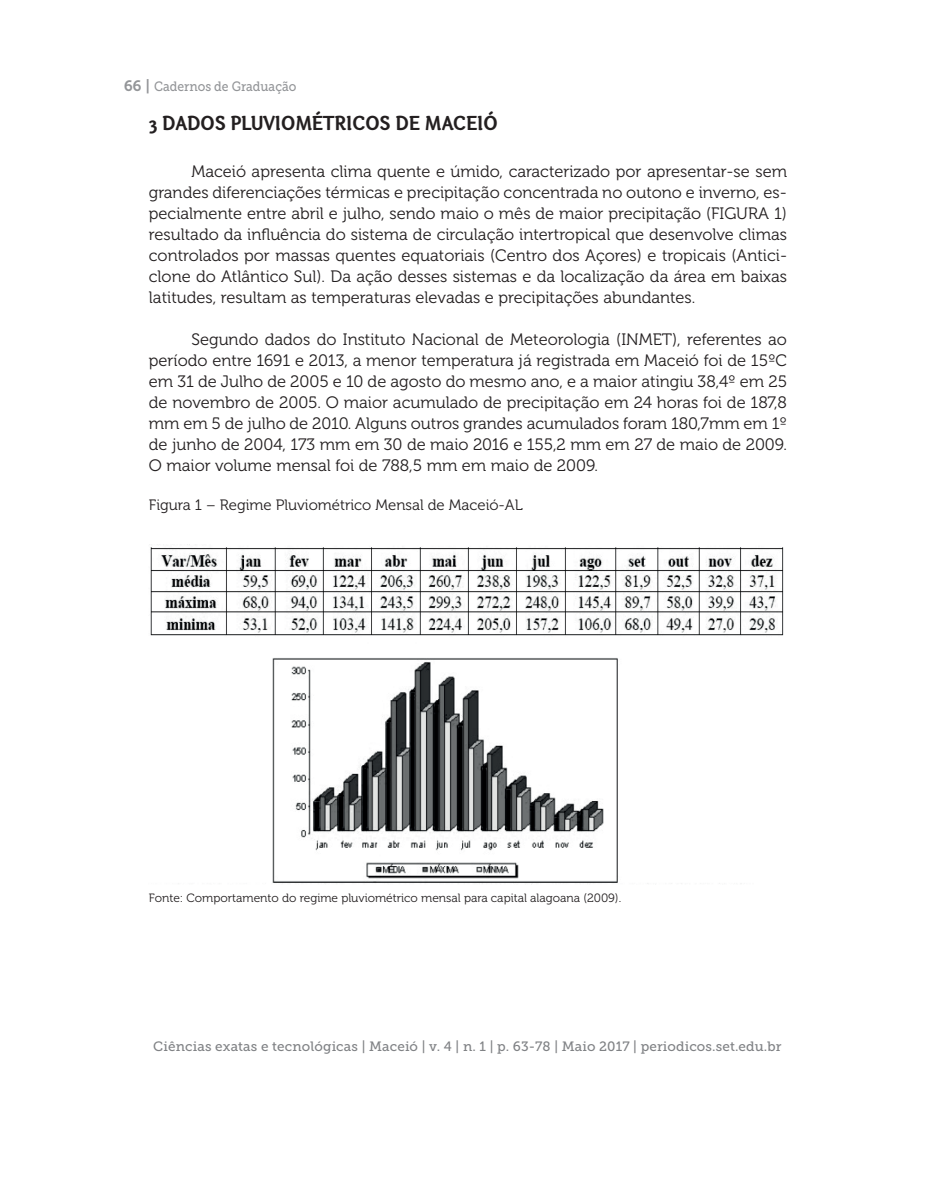
<style>
.page{position:relative;width:936px;height:1191px;background:#fff}
.page>*{position:absolute;margin:0;border:0;box-sizing:border-box;transform-origin:0 0}
.t1{font:21px "Otari Bold Limited";color:#231f20}
.t2{font:16.5px/21px "Museo 300";color:#231f20;text-align:justify}
.t3{font:15px "Museo 300";color:#231f20}
.t4{font:13.5px "Museo Slab 500";letter-spacing:.01em;color:#808285}
.t5{font:13.5px "Museo Slab 500";color:#939598;scale:.9 1}
.t6{font:12px "Museo 300";color:#231f20}
.s1{font-family:"Museo 700";font-size:15px}
</style>
<div class="page">
<img style="left:150px;top:544px;width:634px;height:341px">
<p class="t5" style="left:124px;top:79px;width:193px"><span class="s1">66 |</span> Cadernos de Graduação</p>
<p class="t1" style="left:149px;top:110px;width:350px">3 DADOS PLUVIOMÉTRICOS DE MACEIÓ</p>
<p class="t2" style="left:149px;top:161px;width:639px;text-indent:43px">Maceió apresenta clima quente e úmido, caracterizado por apresentar-se sem grandes diferenciações térmicas e precipitação concentrada no outono e inverno, es&shy;pecialmente entre abril e julho, sendo maio o mês de maior precipitação (FIGURA 1) resultado da influência do sistema de circulação intertropical que desenvolve climas controlados por massas quentes equatoriais (Centro dos Açores) e tropicais (Antici&shy;clone do Atlântico Sul). Da ação desses sistemas e da localização da área em baixas latitudes, resultam as temperaturas elevadas e precipitações abundantes.</p>
<p class="t2" style="left:149px;top:329px;width:639px;text-indent:43px">Segundo dados do Instituto Nacional de Meteorologia (INMET), referentes ao período entre 1691 e 2013, a menor temperatura já registrada em Maceió foi de 15ºC em 31 de Julho de 2005 e 10 de agosto do mesmo ano, e a maior atingiu 38,4º em 25 de novembro de 2005. O maior acumulado de precipitação em 24 horas foi de 187,8 mm em 5 de julho de 2010. Alguns outros grandes acumulados foram 180,7mm em 1º de junho de 2004, 173 mm em 30 de maio 2016 e 155,2 mm em 27 de maio de 2009.<br>O maior volume mensal foi de 788,5 mm em maio de 2009.</p>
<p class="t3" style="left:149px;top:496px;width:375px">Figura 1 – Regime Pluviométrico Mensal de Maceió-AL</p>
<p class="t6" style="left:149px;top:891px;width:474px">Fonte: Comportamento do regime pluviométrico mensal para capital alagoana (2009).</p>
<p class="t4" style="left:153px;top:1039px;width:629px">Ciências exatas e tecnológicas | Maceió | v. 4 | n. 1 | p. 63-78 | Maio 2017 | periodicos.set.edu.br</p>
</div>
